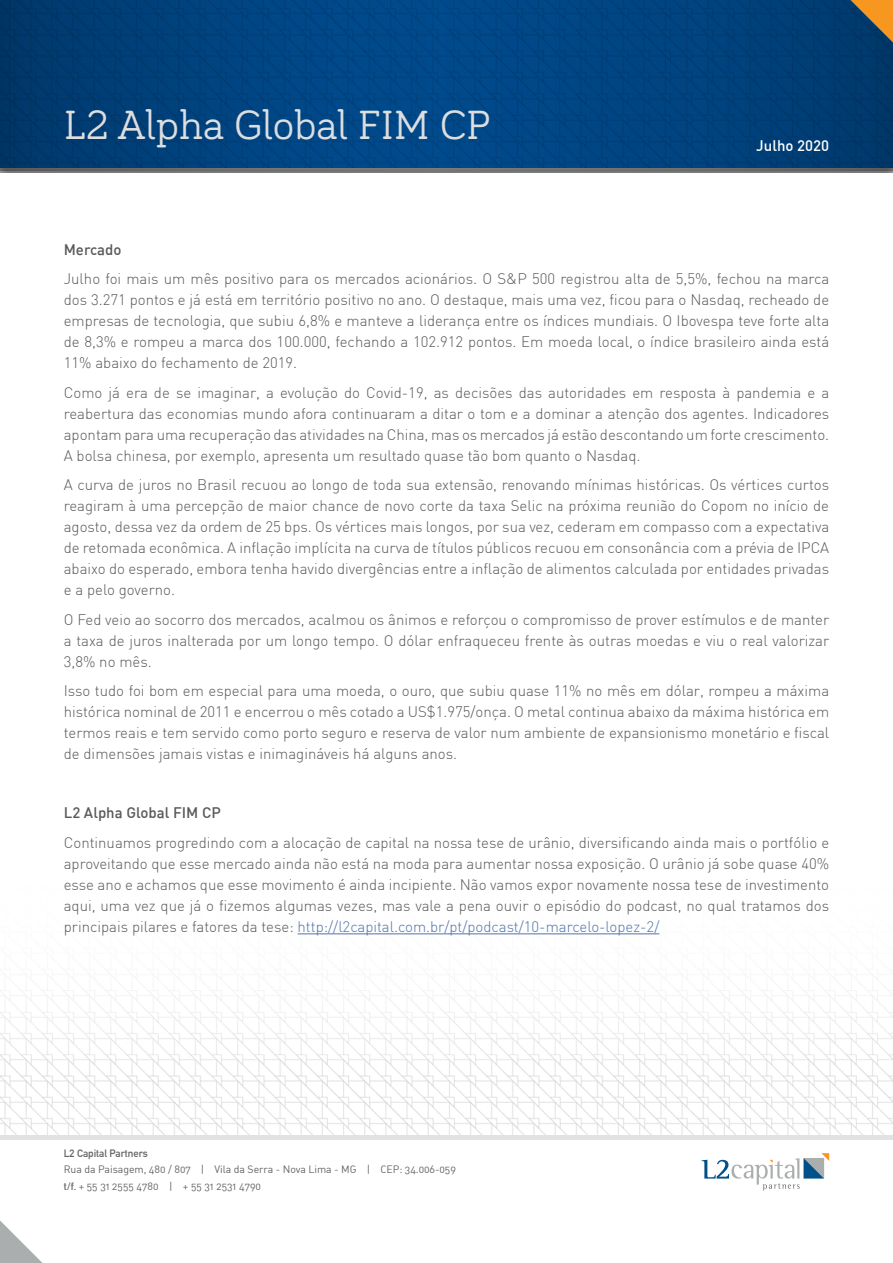
<style>
.page{position:relative;width:893px;height:1263px;background:#fff}
.page>*{position:absolute;margin:0;border:0;box-sizing:border-box;transform-origin:0 0}
.t1{font:42px "Bariol Serif";color:#dddedf}
.t2{font:300 15px/21px "DIN";color:#58595b;text-align:justify}
.t3{font:500 15px "DIN";color:#58595b}
.t4{font:500 15px "DIN";color:#fff}
.t5{font:10.5px/16.5px "DIN Regular Alternate";letter-spacing:-.005em;color:#636466}
.t6{font:700 10.5px "DIN Alternate";color:#636466}
.s1{color:#4f73ad}
.s2{font-family:"DIN Alternate";font-weight:700}
</style>
<div class="page">
<div style="left:0;top:156px;width:893px;height:17px;background:#fff;opacity:.75"></div>
<svg style="left:0;top:0;width:893px;height:170px;background:#01427c"></svg>
<svg style="left:850px;top:0;width:43px;height:43px;background:#796645"></svg>
<svg style="left:0;top:1220px;width:43px;height:43px"></svg>
<img style="left:0;top:933px;width:893px;height:202px">
<div style="left:0;top:1135px;width:893px;height:5px;background:#e1e2e3"></div>
<svg style="left:702px;top:1153px;width:127px;height:37px"></svg>
<hr style="left:298px;top:933px;width:361px;height:1px;background:#4f73ad">
<h1 class="t1" style="left:64px;top:96px;width:428px">L2 Alpha Global FIM CP</h1>
<p class="t4" style="left:756px;top:136px;width:74px">Julho 2020</p>
<p class="t3" style="left:64px;top:240px;width:59px">Mercado</p>
<p class="t2" style="left:64px;top:268px;width:767px">Julho foi mais um mês positivo para os mercados acionários. O S&amp;P 500 registrou alta de 5,5%, fechou na marca dos 3.271 pontos e já está em território positivo no ano. O destaque, mais uma vez, ficou para o Nasdaq, recheado de empresas de tecnologia, que subiu 6,8% e manteve a liderança entre os índices mundiais. O Ibovespa teve forte alta de 8,3% e rompeu a marca dos 100.000, fechando a 102.912 pontos. Em moeda local, o índice brasileiro ainda está 11% abaixo do fechamento de 2019.</p>
<p class="t2" style="left:64px;top:382px;width:767px">Como já era de se imaginar, a evolução do Covid-19, as decisões das autoridades em resposta à pandemia e a reabertura das economias mundo afora continuaram a ditar o tom e a dominar a atenção dos agentes. Indicadores apontam para uma recuperação das atividades na China, mas os mercados já estão descontando um forte crescimento.<br>A bolsa chinesa, por exemplo, apresenta um resultado quase tão bom quanto o Nasdaq.</p>
<p class="t2" style="left:64px;top:474px;width:767px">A curva de juros no Brasil recuou ao longo de toda sua extensão, renovando mínimas históricas. Os vértices curtos reagiram à uma percepção de maior chance de novo corte da taxa Selic na próxima reunião do Copom no início de agosto, dessa vez da ordem de 25 bps. Os vértices mais longos, por sua vez, cederam em compasso com a expectativa de retomada econômica. A inflação implícita na curva de títulos públicos recuou em consonância com a prévia de IPCA abaixo do esperado, embora tenha havido divergências entre a inflação de alimentos calculada por entidades privadas e a pelo governo.</p>
<p class="t2" style="left:64px;top:609px;width:767px">O Fed veio ao socorro dos mercados, acalmou os ânimos e reforçou o compromisso de prover estímulos e de manter a taxa de juros inalterada por um longo tempo. O dólar enfraqueceu frente às outras moedas e viu o real valorizar 3,8% no mês.</p>
<p class="t2" style="left:64px;top:680px;width:767px">Isso tudo foi bom em especial para uma moeda, o ouro, que subiu quase 11% no mês em dólar, rompeu a máxima histórica nominal de 2011 e encerrou o mês cotado a US$1.975/onça. O metal continua abaixo da máxima histórica em termos reais e tem servido como porto seguro e reserva de valor num ambiente de expansionismo monetário e fiscal de dimensões jamais vistas e inimagináveis há alguns anos.</p>
<p class="t3" style="left:64px;top:803px;width:159px">L2 Alpha Global FIM CP</p>
<p class="t2" style="left:64px;top:832px;width:767px">Continuamos progredindo com a alocação de capital na nossa tese de urânio, diversificando ainda mais o portfólio e aproveitando que esse mercado ainda não está na moda para aumentar nossa exposição. O urânio já sobe quase 40% esse ano e achamos que esse movimento é ainda incipiente. Não vamos expor novamente nossa tese de investimento aqui, uma vez que já o fizemos algumas vezes, mas vale a pena ouvir o episódio do podcast, no qual tratamos dos principais pilares e fatores da tese: <span class="s1">http://l2capital.com.br/pt/podcast/10-marcelo-lopez-2/</span></p>
<p class="t6" style="left:64px;top:1145px;width:86px">L2 Capital Partners</p>
<p class="t5" style="left:64px;top:1161px;width:394px">Rua da Paisagem, 480 / 807 | Vila da Serra - Nova Lima - MG | CEP: 34.006-059 <span class="s2">t/f.</span> + 55 31 2555 4780 | + 55 31 2531 4790</p>
</div>
